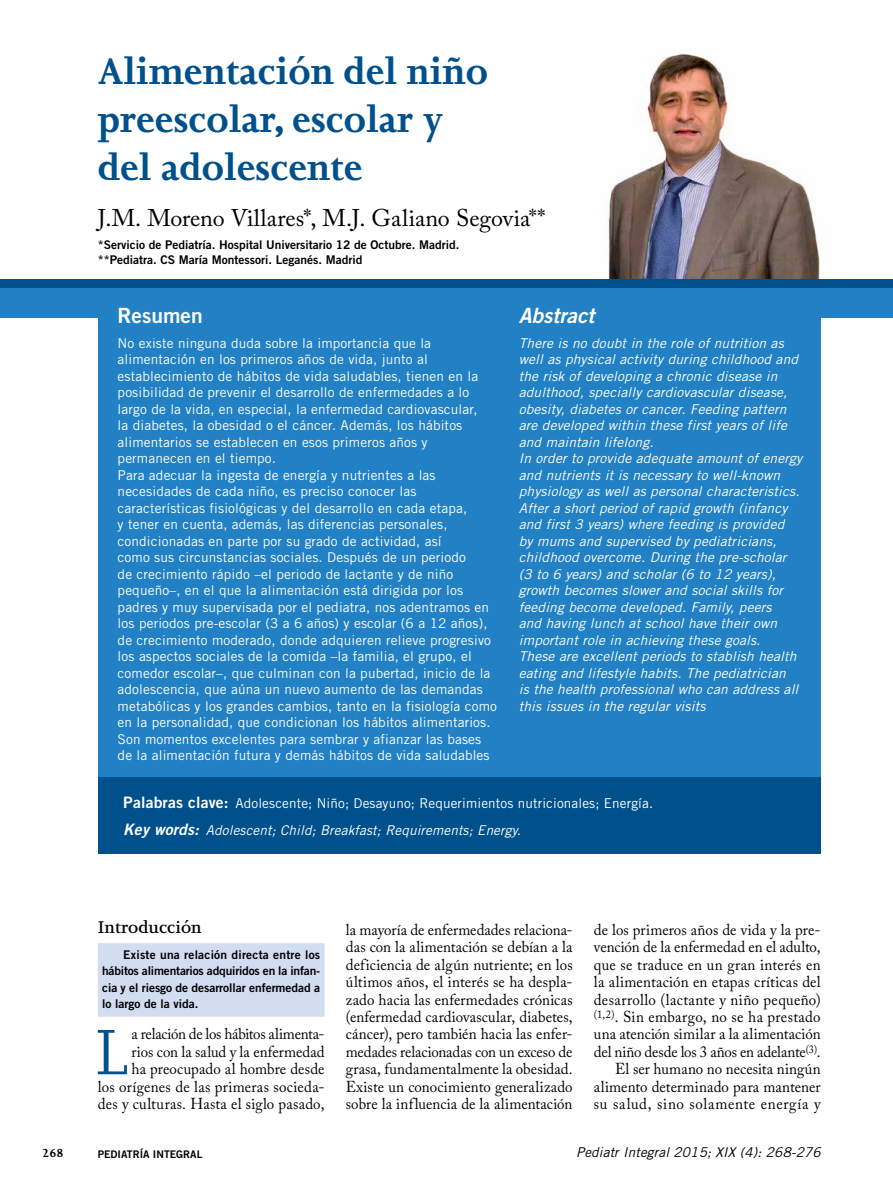
<style>
.page{position:relative;width:893px;height:1191px;background:#fff}
.page>*{position:absolute;margin:0;border:0;box-sizing:border-box;transform-origin:0 0}
.t1{font:73.95px "Joanna MT Std";color:#00508c;scale:.95 1}
.t2{font:700 42px/48px "Joanna MT Std";color:#00508c}
.t3{font:24px "Adobe Caslon Pro";letter-spacing:-.005em;color:#000}
.t4{font:italic 21px "Trade Gothic Bold Two";color:#fff}
.t5{font:21px "Trade Gothic Bold Two";color:#fff}
.t6{font:600 19.5px "Joanna MT Std";color:#000}
.t7{font:15.75px/17.4px "Adobe Caslon Pro";letter-spacing:.01em;color:#000;text-align:right;scale:.95 1}
.t8{font:13.5px/16.5px "Trade Gothic";letter-spacing:.01em;color:#fff}
.t9{font:italic 13.5px/16.5px "Trade Gothic";letter-spacing:.01em;color:#fff}
.t10{font:italic 13.5px "Trade Gothic";letter-spacing:.01em;color:#000}
.t11{font:700 13.5px "Joanna MT Std";color:#000}
.t12{font:12px/16.5px "Trade Gothic Bold Two";color:#000;text-align:justify}
.t13{font:10.5px "Trade Gothic Bold Two";color:#000}
.s1{font-family:"Trade Gothic Bold Two";font-size:15.75px}
.s2{font-family:"Trade Gothic Bold Two";font-style:italic;font-size:15.75px}
.s3{font-style:italic}
</style>
<div class="page">
<img style="left:606px;top:54px;width:214px;height:225px">
<div style="left:98px;top:943px;width:227px;height:73px;background:#d3ddf2"></div>
<div style="left:98px;top:288px;width:723px;height:533px;background:#2281c4"></div>
<div style="left:0;top:288px;width:98px;height:29px;background:#2281c4"></div>
<div style="left:772px;top:288px;width:121px;height:29px;background:#2281c4"></div>
<div style="left:0;top:279px;width:893px;height:9px;background:#00508c"></div>
<div style="left:98px;top:777px;width:723px;height:76px;background:#00508c"></div>
<h2 class="t2" style="left:98px;top:48px;width:392px">Alimentación del niño preescolar, escolar y del adolescente</h2>
<h3 class="t3" style="left:98px;top:203px;width:449px">J.M. Moreno Villares*, M.J. Galiano Segovia**</h3>
<p class="t12" style="left:98px;top:237px;width:363px;line-height:15px">*Servicio de Pediatría. Hospital Universitario 12 de Octubre. Madrid. **Pediatra. CS María Montessori. Leganés. Madrid</p>
<h3 class="t4" style="left:519px;top:302px;width:77px">Abstract</h3>
<p class="t9" style="left:519px;top:334px;width:285px">There is no doubt in the role of nutrition as well as physical activity during childhood and the risk of developing a chronic disease in adulthood, specially cardiovascular disease, obesity, diabetes or cancer. Feeding pattern are developed within these first years of life and maintain lifelong.<br>In order to provide adequate amount of energy and nutrients it is necessary to well-known physiology as well as personal characteristics.<br>After a short period of rapid growth (infancy and first 3 years) where feeding is provided<br>by mums and supervised by pediatricians, childhood overcome. During the pre-scholar (3 to 6 years) and scholar (6 to 12 years), growth becomes slower and social skills for feeding become developed. Family, peers<br>and having lunch at school have their own important role in achieving these goals.<br>These are excellent periods to stablish health eating and lifestyle habits. The pediatrician<br>is the health professional who can address all this issues in the regular visits</p>
<h3 class="t5" style="left:118px;top:302px;width:87px">Resumen</h3>
<p class="t8" style="left:118px;top:334px;width:381px">No existe ninguna duda sobre la importancia que la alimentación en los primeros años de vida, junto al establecimiento de hábitos de vida saludables, tienen en la posibilidad de prevenir el desarrollo de enfermedades a lo largo de la vida, en especial, la enfermedad cardiovascular,<br>la diabetes, la obesidad o el cáncer. Además, los hábitos alimentarios se establecen en esos primeros años y permanecen en el tiempo.<br>Para adecuar la ingesta de energía y nutrientes a las necesidades de cada niño, es preciso conocer las características fisiológicas y del desarrollo en cada etapa,<br>y tener en cuenta, además, las diferencias personales, condicionadas en parte por su grado de actividad, así<br>como sus circunstancias sociales. Después de un periodo<br>de crecimiento rápido –el periodo de lactante y de niño pequeño–, en el que la alimentación está dirigida por los padres y muy supervisada por el pediatra, nos adentramos en los periodos pre-escolar (3 a 6 años) y escolar (6 a 12 años), de crecimiento moderado, donde adquieren relieve progresivo los aspectos sociales de la comida –la familia, el grupo, el comedor escolar–, que culminan con la pubertad, inicio de la adolescencia, que aúna un nuevo aumento de las demandas metabólicas y los grandes cambios, tanto en la fisiología como en la personalidad, que condicionan los hábitos alimentarios.<br>Son momentos excelentes para sembrar y afianzar las bases de la alimentación futura y demás hábitos de vida saludables</p>
<p class="t8" style="left:123px;top:790px;width:531px;line-height:26.5px"><span class="s1">Palabras clave:</span> Adolescente; Niño; Desayuno; Requerimientos nutricionales; Energía.<br><span class="s2">Key words:</span> <span class="s3">Adolescent; Child; Breakfast; Requirements; Energy.</span></p>
<h3 class="t6" style="left:98px;top:916px;width:106px">Introducción</h3>
<p class="t12" style="left:102px;top:946px;width:220px;text-indent:21px">Existe una relación directa entre los hábitos alimentarios adquiridos en la infan&shy;cia y el riesgo de desarrollar enfermedad a lo largo de la vida.</p>
<h1 class="t1" style="left:96px;top:1012px;width:35px">L</h1>
<p class="t7" style="left:98px;top:1025px;width:240px">a relación de los hábitos alimenta-<br>rios con la salud y la enfermedad<br>ha preocupado al hombre desde<br>los orígenes de las primeras socieda&shy;des y culturas. Hasta el siglo pasado,</p>
<p class="t11" style="left:42px;top:1146px;width:23px">268</p>
<p class="t13" style="left:98px;top:1148px;width:106px">PEDIATRÍA INTEGRAL</p>
<p class="t7" style="left:346px;top:920px;width:240px;text-align:justify">la mayoría de enfermedades relaciona&shy;das con la alimentación se debían a la deficiencia de algún nutriente; en los últimos años, el interés se ha despla&shy;zado hacia las enfermedades crónicas (enfermedad cardiovascular, diabetes, cáncer), pero también hacia las enfer&shy;medades relacionadas con un exceso de grasa, fundamentalmente la obesidad.<br>Existe un conocimiento generalizado sobre la influencia de la alimentación</p>
<p class="t7" style="left:594px;top:920px;width:240px">de los primeros años de vida y la pre&shy;vención de la enfermedad en el adulto, que se traduce en un gran interés en la alimentación en etapas críticas del desarrollo (lactante y niño pequeño) <sup>(1,2)</sup>. Sin embargo, no se ha prestado una atención similar a la alimentación del niño desde los 3 años en adelante<sup>(3)</sup>.<br>El ser humano no necesita ningún alimento determinado para mantener su salud, sino solamente energía y</p>
<p class="t10" style="left:576px;top:1144px;width:246px">Pediatr Integral 2015; XIX (4): 268-276</p>
</div>
